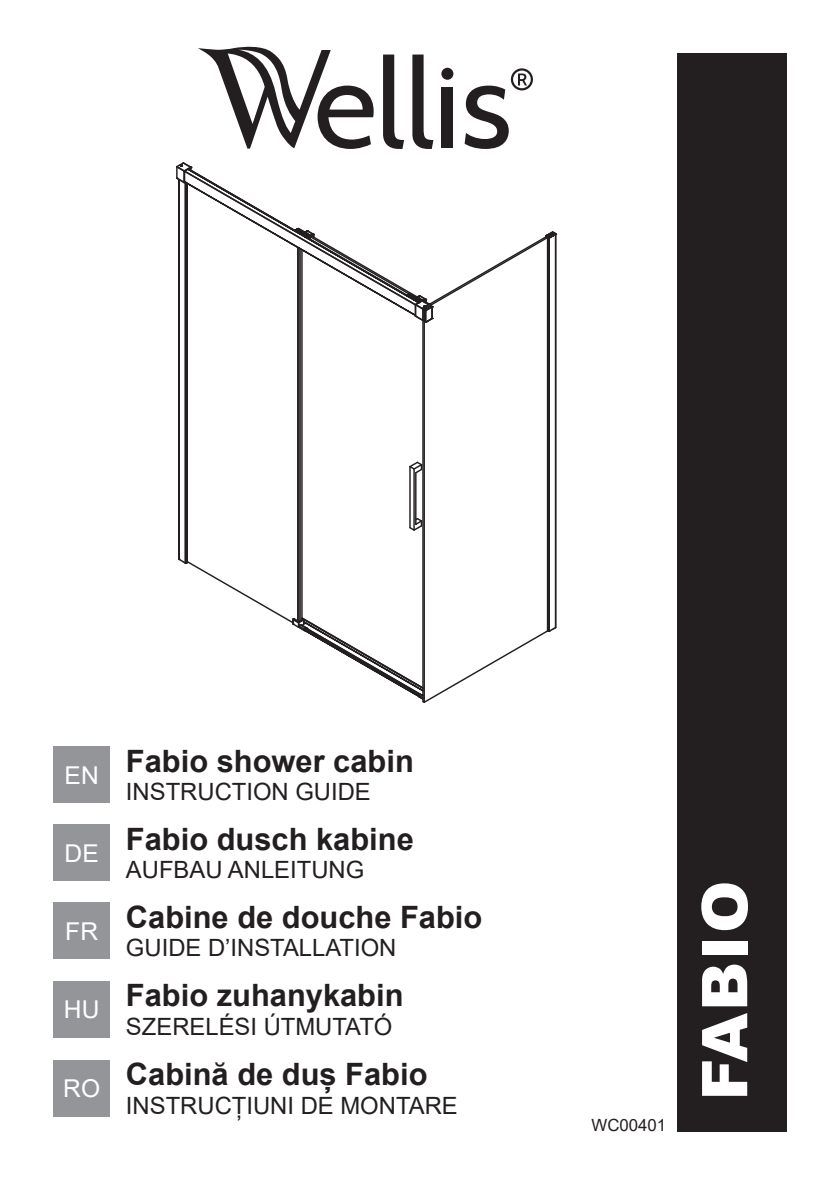
<style>
.page{position:relative;width:840px;height:1191px;background:#fff}
.page>*{position:absolute;margin:0;border:0;box-sizing:border-box;transform-origin:0 0}
.t1{font:900 63px "Arial";letter-spacing:.035em;color:#fff}
.t2{font:700 30.8px "Arial";color:#231f20}
.t3{font:24.6px "Arial";color:#fff}
.t4{font:23.8px "Arial";color:#231f20}
.t5{font:16.8px "Arial";color:#231f20}
</style>
<div class="page">
<div style="left:677px;top:53px;width:109px;height:1078px;background:#231f20"></div>
<div style="left:441px;top:68px;width:12px;height:12px;background:#231f20;border-radius:50%"></div>
<svg style="left:383px;top:55px;width:21px;height:94px"></svg>
<svg style="left:412px;top:55px;width:21px;height:94px"></svg>
<div style="left:441px;top:87px;width:12px;height:61px;background:#231f20"></div>
<svg style="left:464px;top:68px;width:68px;height:81px"></svg>
<svg style="left:198px;top:46px;width:175px;height:103px"></svg>
<hr style="left:178px;top:179px;width:1px;height:380px;background:#231f20">
<hr style="left:184px;top:182px;width:2px;height:381px;background:#231f20">
<hr style="left:186px;top:183px;width:1px;height:379px;background:#231f20">
<hr style="left:297px;top:247px;width:1px;height:374px;background:#231f20">
<hr style="left:298px;top:248px;width:1px;height:373px;background:#231f20">
<hr style="left:299px;top:249px;width:2px;height:372px;background:#231f20">
<hr style="left:301px;top:250px;width:1px;height:369px;background:#231f20">
<hr style="left:409px;top:466px;width:1px;height:62px;background:#231f20">
<hr style="left:413px;top:469px;width:1px;height:61px;background:#231f20">
<hr style="left:415px;top:473px;width:1px;height:51px;background:#231f20">
<hr style="left:422px;top:308px;width:1px;height:393px;background:#231f20">
<hr style="left:423px;top:309px;width:1px;height:393px;background:#231f20">
<svg style="left:409px;top:460px;width:14px;height:15px"></svg>
<svg style="left:409px;top:516px;width:14px;height:16px"></svg>
<hr style="left:546px;top:238px;width:2px;height:393px;background:#231f20">
<hr style="left:548px;top:238px;width:1px;height:393px;background:#231f20">
<hr style="left:554px;top:234px;width:2px;height:393px;background:#231f20">
<svg style="left:178px;top:557px;width:378px;height:146px"></svg>
<svg style="left:176px;top:162px;width:381px;height:162px"></svg>
<div style="left:53px;top:746px;width:57px;height:57px;background:#939598"></div>
<div style="left:53px;top:824px;width:57px;height:57px;background:#939598"></div>
<div style="left:53px;top:902px;width:57px;height:57px;background:#939598"></div>
<div style="left:53px;top:981px;width:57px;height:56px;background:#939598"></div>
<div style="left:53px;top:1059px;width:57px;height:57px;background:#939598"></div>
<h4 class="t3" style="left:65px;top:758px;width:36px">EN</h4>
<h4 class="t3" style="left:65px;top:836px;width:36px">DE</h4>
<h4 class="t3" style="left:65px;top:914px;width:34px">FR</h4>
<h4 class="t3" style="left:64px;top:992px;width:37px">HU</h4>
<h4 class="t3" style="left:63px;top:1071px;width:38px">RO</h4>
<h2 class="t2" style="left:126px;top:739px;width:289px">Fabio shower cabin</h2>
<h3 class="t4" style="left:126px;top:775px;width:246px">INSTRUCTION GUIDE</h3>
<h2 class="t2" style="left:126px;top:817px;width:289px">Fabio dusch kabine</h2>
<h3 class="t4" style="left:126px;top:853px;width:240px">AUFBAU ANLEITUNG</h3>
<h2 class="t2" style="left:126px;top:895px;width:357px">Cabine de douche Fabio</h2>
<h3 class="t4" style="left:126px;top:931px;width:272px">GUIDE D’INSTALLATION</h3>
<h2 class="t2" style="left:126px;top:973px;width:279px">Fabio zuhanykabin</h2>
<h3 class="t4" style="left:126px;top:1010px;width:268px">SZERELÉSI ÚTMUTATÓ</h3>
<h2 class="t2" style="left:126px;top:1052px;width:303px">Cabină de duș Fabio</h2>
<h3 class="t4" style="left:126px;top:1088px;width:333px">INSTRUCȚIUNI DE MONTARE</h3>
<h5 class="t5" style="left:591px;top:1114px;width:76px">WC00401</h5>
<h1 class="t1" style="left:678px;top:1100px;width:221px;rotate:-90deg">FABIO</h1>
</div>
